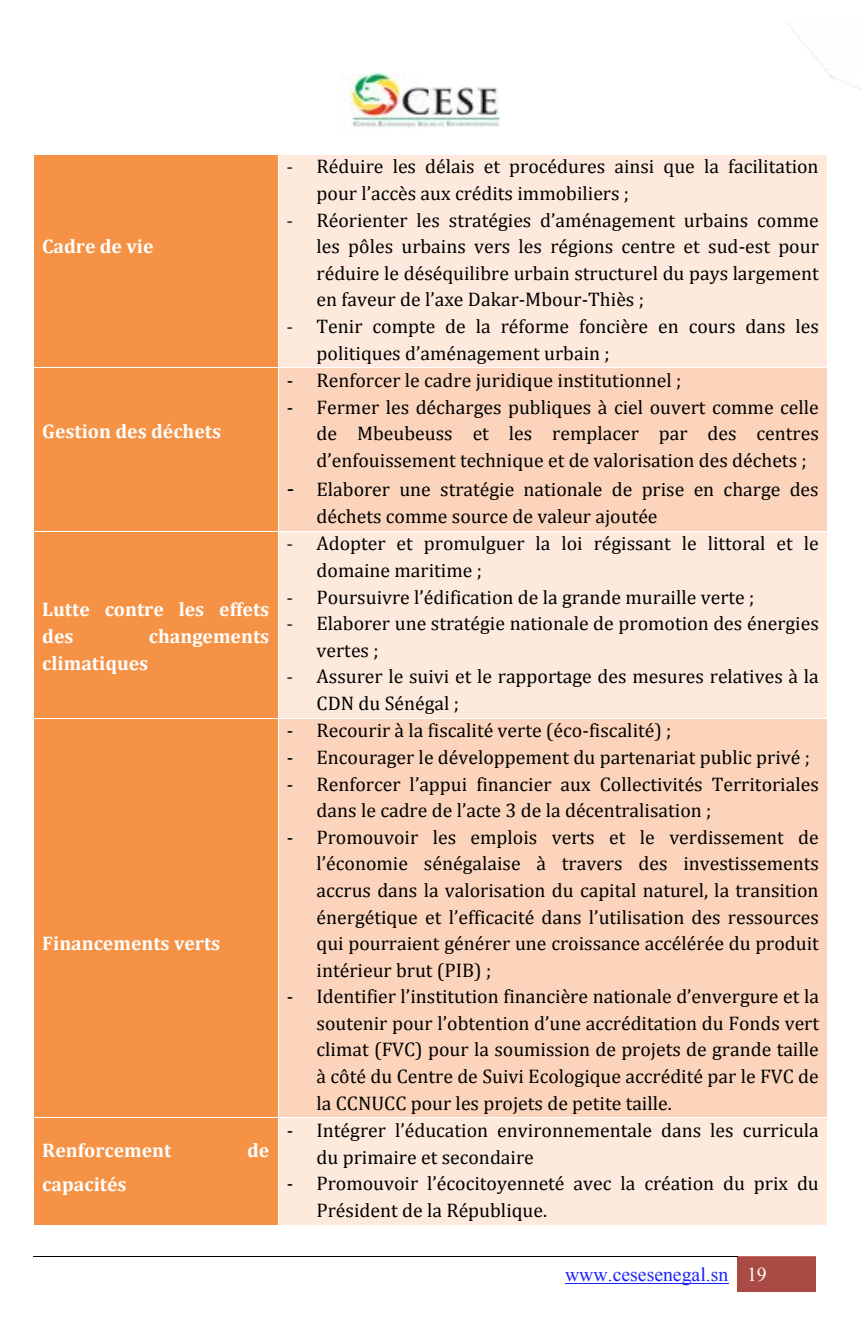
<style>
.page{position:relative;width:862px;height:1340px;background:#fff}
.page>*{position:absolute;margin:0;border:0;box-sizing:border-box;transform-origin:0 0}
.t1{font:19.8px/26.3px "Cambria";color:#000}
.t2{font:700 19.8px/26.8px "Cambria";color:#fff}
.t3{font:19.8px "Times New Roman";color:#1922fb}
.s1{font-family:"Calibri"}
.s2{font-size:22.95px}
.s3{color:#fff}
</style>
<div class="page">
<img style="left:337px;top:72px;width:163px;height:56px">
<hr style="left:565px;top:1283px;width:163px;height:1px;background:#1922fb">
<div style="left:737px;top:1256px;width:78px;height:35px;background:#a94a44"></div>
<hr style="left:33px;top:1255px;width:704px;height:1px;background:#000">
<hr style="left:738px;top:1255px;width:77px;height:1px;background:#d06760">
<div style="left:34px;top:155px;width:244px;height:212px;background:#f59245"></div>
<div style="left:278px;top:155px;width:549px;height:212px;background:#fdeadd"></div>
<hr style="left:278px;top:155px;width:1px;height:212px;background:#fff">
<hr style="left:826px;top:155px;width:1px;height:212px;background:#fff">
<div style="left:34px;top:368px;width:244px;height:163px;background:#f59245"></div>
<div style="left:278px;top:368px;width:549px;height:163px;background:#fbd4bb"></div>
<hr style="left:278px;top:368px;width:1px;height:163px;background:#fff">
<hr style="left:826px;top:368px;width:1px;height:163px;background:#fff">
<div style="left:34px;top:532px;width:244px;height:186px;background:#f59245"></div>
<div style="left:278px;top:532px;width:549px;height:186px;background:#fdeadd"></div>
<hr style="left:278px;top:532px;width:1px;height:186px;background:#fff">
<hr style="left:826px;top:532px;width:1px;height:186px;background:#fff">
<div style="left:34px;top:719px;width:244px;height:398px;background:#f59245"></div>
<div style="left:278px;top:719px;width:549px;height:398px;background:#fbd4bb"></div>
<hr style="left:278px;top:719px;width:1px;height:398px;background:#fff">
<hr style="left:826px;top:719px;width:1px;height:398px;background:#fff">
<div style="left:34px;top:1118px;width:244px;height:106px;background:#f59245"></div>
<div style="left:278px;top:1118px;width:549px;height:106px;background:#fdeadd"></div>
<hr style="left:278px;top:1118px;width:1px;height:106px;background:#fff">
<hr style="left:826px;top:1118px;width:1px;height:106px;background:#fff">
<p class="t2" style="left:42px;top:232px;width:113px">Cadre de vie</p>
<p class="t2" style="left:42px;top:417px;width:180px">Gestion des déchets</p>
<p class="t2" style="left:42px;top:595px;width:228px">Lutte contre les effets des</p>
<p class="t2" style="left:149px;top:622px;width:122px">changements</p>
<p class="t2" style="left:42px;top:649px;width:107px">climatiques</p>
<p class="t2" style="left:42px;top:929px;width:179px">Financements verts</p>
<p class="t2" style="left:42px;top:1135px;width:131px">Renforcement</p>
<p class="t2" style="left:247px;top:1135px;width:24px">de</p>
<p class="t2" style="left:42px;top:1170px;width:86px">capacités</p>
<p class="t1" style="left:287px;top:153px;width:533px"><span class="s1">--‐</span> Réduire les délais et procédures ainsi que la facilitation</p>
<p class="t1" style="left:316px;top:180px;width:314px">pour l’accès aux crédits immobiliers ;</p>
<p class="t1" style="left:287px;top:207px;width:533px"><span class="s1">--‐</span> Réorienter les stratégies d’aménagement urbains comme</p>
<p class="t1" style="left:316px;top:233px;width:503px">les pôles urbains vers les régions centre et sud--‐est pour</p>
<p class="t1" style="left:316px;top:260px;width:503px">réduire le déséquilibre urbain structurel du pays largement</p>
<p class="t1" style="left:316px;top:286px;width:329px">en faveur de l’axe Dakar--‐Mbour--‐Thiès ;</p>
<p class="t1" style="left:287px;top:313px;width:533px"><span class="s1">--‐</span> Tenir compte de la réforme foncière en cours dans les</p>
<p class="t1" style="left:316px;top:339px;width:294px">politiques d’aménagement urbain ;</p>
<p class="t1" style="left:287px;top:367px;width:396px">--‐ Renforcer le cadre juridique institutionnel ;</p>
<p class="t1" style="left:287px;top:393px;width:533px">--‐ Fermer les décharges publiques à ciel ouvert comme celle</p>
<p class="t1" style="left:316px;top:420px;width:503px">de Mbeubeuss et les remplacer par des centres</p>
<p class="t1" style="left:316px;top:447px;width:491px">d’enfouissement technique et de valorisation des déchets ;</p>
<p class="t1" style="left:316px;top:476px;width:503px;text-indent:-30px"><span class="s2">--‐</span> Elaborer une stratégie nationale de prise en charge des déchets comme source de valeur ajoutée</p>
<p class="t1" style="left:287px;top:530px;width:533px"><span class="s1">--‐</span> Adopter et promulguer la loi régissant le littoral et le</p>
<p class="t1" style="left:316px;top:557px;width:167px">domaine maritime ;</p>
<p class="t1" style="left:287px;top:583px;width:468px"><span class="s1">--‐</span> Poursuivre l’édification de la grande muraille verte ;</p>
<p class="t1" style="left:287px;top:610px;width:533px"><span class="s1">--‐</span> Elaborer une stratégie nationale de promotion des énergies</p>
<p class="t1" style="left:316px;top:637px;width:63px">vertes ;</p>
<p class="t1" style="left:287px;top:663px;width:533px"><span class="s1">--‐</span> Assurer le suivi et le rapportage des mesures relatives à la</p>
<p class="t1" style="left:316px;top:690px;width:144px">CDN du Sénégal ;</p>
<p class="t1" style="left:287px;top:717px;width:386px">--‐ Recourir à la fiscalité verte (éco--‐fiscalité) ;</p>
<p class="t1" style="left:287px;top:744px;width:524px">--‐ Encourager le développement du partenariat public privé ;</p>
<p class="t1" style="left:287px;top:770px;width:533px">--‐ Renforcer l’appui financier aux Collectivités Territoriales</p>
<p class="t1" style="left:316px;top:797px;width:396px">dans le cadre de l’acte 3 de la décentralisation ;</p>
<p class="t1" style="left:287px;top:823px;width:533px">--‐ Promouvoir les emplois verts et le verdissement de</p>
<p class="t1" style="left:316px;top:850px;width:503px">l’économie sénégalaise à travers des investissements</p>
<p class="t1" style="left:316px;top:877px;width:503px">accrus dans la valorisation du capital naturel, la transition</p>
<p class="t1" style="left:316px;top:903px;width:503px">énergétique et l’efficacité dans l’utilisation des ressources</p>
<p class="t1" style="left:316px;top:930px;width:503px">qui pourraient générer une croissance accélérée du produit</p>
<p class="t1" style="left:316px;top:956px;width:176px">intérieur brut (PIB) ;</p>
<p class="t1" style="left:287px;top:983px;width:533px">--‐ Identifier l’institution financière nationale d’envergure et la</p>
<p class="t1" style="left:316px;top:1010px;width:503px">soutenir pour l’obtention d’une accréditation du Fonds vert</p>
<p class="t1" style="left:316px;top:1036px;width:503px">climat (FVC) pour la soumission de projets de grande taille</p>
<p class="t1" style="left:316px;top:1063px;width:503px">à côté du Centre de Suivi Ecologique accrédité par le FVC de</p>
<p class="t1" style="left:316px;top:1089px;width:356px">la CCNUCC pour les projets de petite taille.</p>
<p class="t1" style="left:287px;top:1116px;width:533px">--‐ Intégrer l’éducation environnementale dans les curricula</p>
<p class="t1" style="left:316px;top:1143px;width:219px">du primaire et secondaire</p>
<p class="t1" style="left:287px;top:1170px;width:533px">--‐ Promouvoir l’écocitoyenneté avec la création du prix du</p>
<p class="t1" style="left:316px;top:1196px;width:232px">Président de la République.</p>
<p class="t3" style="left:564px;top:1260px;width:203px">www.cesesenegal.sn <span class="s3">19</span></p>
</div>
